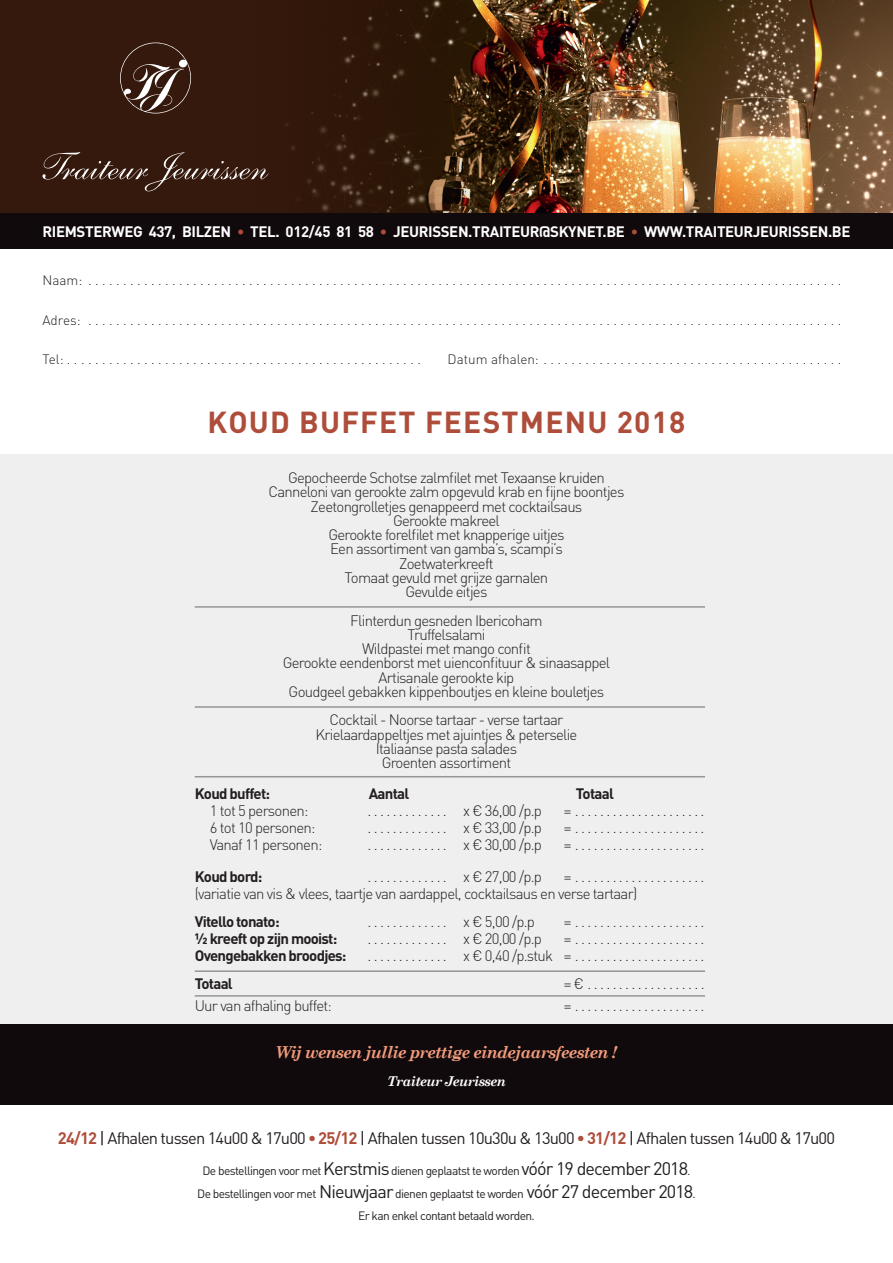
<style>
.page{position:relative;width:893px;height:1263px;background:#fff}
.page>*{position:absolute;margin:0;border:0;box-sizing:border-box;transform-origin:0 0}
.t1{font:700 30px "DIN";letter-spacing:.04em;color:#ae4d39}
.t2{font:16.5px "DIN";letter-spacing:-.05em;color:#231f20}
.t3{font:italic 700 16.5px "Century Schoolbook";letter-spacing:-.05em;color:#f39b7c}
.t4{font:300 15px/14.2px "DIN";letter-spacing:-.05em;color:#231f20;text-align:center}
.t5{font:700 15px "DIN";letter-spacing:-.05em;color:#231f20}
.t6{font:700 15px "DIN";letter-spacing:-.025em;color:#fff}
.t7{font:300 13.5px "DIN";color:#231f20}
.t8{font:italic 700 13.5px "Century Schoolbook";letter-spacing:-.05em;color:#fff}
.t9{font:12px "DIN";letter-spacing:-.05em;color:#231f20}
.s1{color:#ae4d39}
.s2{font-weight:700;color:#ae4d39}
.s3{color:#110a0c}
.s4{font-size:18px}
</style>
<div class="page">
<div style="left:0;top:454px;width:893px;height:570px;background:#efefef"></div>
<div style="left:0;top:0;width:893px;height:249px;background:#110a0c"></div>
<div style="left:0;top:1024px;width:893px;height:80px;background:#110a0c"></div>
<hr style="left:195px;top:970px;width:510px;height:2px;background:#939598">
<hr style="left:195px;top:995px;width:510px;height:2px;background:#939598">
<hr style="left:195px;top:776px;width:510px;height:1px;background:#939598">
<hr style="left:195px;top:706px;width:510px;height:2px;background:#939598">
<hr style="left:195px;top:606px;width:510px;height:2px;background:#939598">
<div style="left:0;top:0;width:893px;height:213px;background:#35190d"></div>
<img style="left:286px;top:0;width:607px;height:213px">
<svg style="left:120px;top:43px;width:71px;height:70px"></svg>
<svg style="left:43px;top:152px;width:226px;height:39px"></svg>
<p class="t6" style="left:43px;top:222px;width:809px">RIEMSTERWEG 437, BILZEN <span class="s1">•</span> TEL. 012/45 81 58 <span class="s1">•</span> JEURISSEN.TRAITEUR@SKYNET.BE <span class="s1">•</span> WWW.TRAITEURJEURISSEN.BE</p>
<p class="t7" style="left:43px;top:272px;width:800px">Naam: . . . . . . . . . . . . . . . . . . . . . . . . . . . . . . . . . . . . . . . . . . . . . . . . . . . . . . . . . . . . . . . . . . . . . . . . . . . . . . . . . . . . . . . . . . . . . . . . . . . . . . . . . . . .</p>
<p class="t7" style="left:43px;top:312px;width:800px">Adres: . . . . . . . . . . . . . . . . . . . . . . . . . . . . . . . . . . . . . . . . . . . . . . . . . . . . . . . . . . . . . . . . . . . . . . . . . . . . . . . . . . . . . . . . . . . . . . . . . . . . . . . . . . . .</p>
<p class="t7" style="left:43px;top:351px;width:380px">Tel: . . . . . . . . . . . . . . . . . . . . . . . . . . . . . . . . . . . . . . . . . . . . . . . . . . .</p>
<p class="t7" style="left:448px;top:351px;width:395px">Datum afhalen: . . . . . . . . . . . . . . . . . . . . . . . . . . . . . . . . . . . . . . . . . . .</p>
<p class="t1" style="left:207px;top:403px;width:479px">KOUD BUFFET FEESTMENU 2018</p>
<p class="t4" style="left:288px;top:470px;width:318px">Gepocheerde Schotse zalmfilet met Texaanse kruiden</p>
<p class="t4" style="left:269px;top:485px;width:357px">Canneloni van gerookte zalm opgevuld krab en fijne boontjes</p>
<p class="t4" style="left:311px;top:499px;width:273px">Zeetongrolletjes genappeerd met cocktailsaus</p>
<p class="t4" style="left:393px;top:513px;width:108px">Gerookte makreel</p>
<p class="t4" style="left:328px;top:527px;width:238px">Gerookte forelfilet met knapperige uitjes</p>
<p class="t4" style="left:330px;top:542px;width:234px">Een assortiment van gamba’s, scampi’s</p>
<p class="t4" style="left:345px;top:556px;width:205px">Zoetwaterkreeft<br>Tomaat gevuld met grijze garnalen</p>
<p class="t4" style="left:405px;top:584px;width:83px">Gevulde eitjes</p>
<p class="t4" style="left:350px;top:613px;width:194px">Flinterdun gesneden Ibericoham</p>
<p class="t4" style="left:407px;top:627px;width:80px">Truffelsalami</p>
<p class="t4" style="left:362px;top:641px;width:170px">Wildpastei met mango confit</p>
<p class="t4" style="left:283px;top:656px;width:329px">Gerookte eendenborst met uienconfituur &amp; sinaasappel</p>
<p class="t4" style="left:379px;top:670px;width:137px">Artisanale gerookte kip</p>
<p class="t4" style="left:289px;top:684px;width:317px">Goudgeel gebakken kippenboutjes en kleine bouletjes</p>
<p class="t4" style="left:330px;top:713px;width:235px">Cocktail - Noorse tartaar - verse tartaar</p>
<p class="t4" style="left:315px;top:727px;width:263px">Krielaardappeltjes met ajuintjes &amp; peterselie</p>
<p class="t4" style="left:376px;top:741px;width:143px">Italiaanse pasta salades</p>
<p class="t4" style="left:382px;top:755px;width:131px">Groenten assortiment</p>
<p class="t5" style="left:195px;top:784px;width:77px">Koud buffet:</p>
<p class="t5" style="left:369px;top:784px;width:42px">Aantal</p>
<p class="t5" style="left:576px;top:784px;width:40px">Totaal</p>
<p class="t4" style="left:210px;top:804px;width:100px">1 tot 5 personen:</p>
<p class="t4" style="left:368px;top:804px;width:75px">. . . . . . . . . . . .</p>
<p class="t4" style="left:463px;top:804px;width:80px">x € 36,00 /p. p</p>
<p class="t4" style="left:564px;top:804px;width:142px">= . . . . . . . . . . . . . . . . . . . . .</p>
<p class="t4" style="left:210px;top:821px;width:107px">6 tot 10 personen:</p>
<p class="t4" style="left:368px;top:821px;width:75px">. . . . . . . . . . . .</p>
<p class="t4" style="left:463px;top:821px;width:80px">x € 33,00 /p. p</p>
<p class="t4" style="left:564px;top:821px;width:142px">= . . . . . . . . . . . . . . . . . . . . .</p>
<p class="t4" style="left:210px;top:838px;width:114px">Vanaf 11 personen:</p>
<p class="t4" style="left:368px;top:838px;width:75px">. . . . . . . . . . . .</p>
<p class="t4" style="left:463px;top:838px;width:80px">x € 30,00 /p.p</p>
<p class="t4" style="left:564px;top:838px;width:142px">= . . . . . . . . . . . . . . . . . . . . .</p>
<p class="t5" style="left:195px;top:866px;width:69px">Koud bord:</p>
<p class="t4" style="left:368px;top:869px;width:75px">. . . . . . . . . . . .</p>
<p class="t4" style="left:463px;top:869px;width:80px">x € 27,00 /p. p</p>
<p class="t4" style="left:564px;top:869px;width:142px">= . . . . . . . . . . . . . . . . . . . . .</p>
<p class="t4" style="left:195px;top:886px;width:444px">(variatie van vis &amp; vlees, taartje van aardappel, cocktailsaus en verse tartaar)</p>
<p class="t5" style="left:195px;top:912px;width:86px">Vitello tonato:</p>
<p class="t4" style="left:368px;top:914px;width:75px">. . . . . . . . . . . .</p>
<p class="t4" style="left:463px;top:914px;width:73px">x € 5,00 /p. p</p>
<p class="t4" style="left:564px;top:914px;width:142px">= . . . . . . . . . . . . . . . . . . . . .</p>
<p class="t5" style="left:195px;top:929px;width:144px">½ kreeft op zijn mooist:</p>
<p class="t4" style="left:368px;top:931px;width:75px">. . . . . . . . . . . .</p>
<p class="t4" style="left:463px;top:931px;width:80px">x € 20,00 /p.p</p>
<p class="t4" style="left:564px;top:931px;width:142px">= . . . . . . . . . . . . . . . . . . . . .</p>
<p class="t5" style="left:195px;top:946px;width:153px">Ovengebakken broodjes:</p>
<p class="t4" style="left:368px;top:948px;width:75px">. . . . . . . . . . . .</p>
<p class="t4" style="left:463px;top:948px;width:243px">x € 0,40 /p.stuk = . . . . . . . . . . . . . . . . . . . . .</p>
<p class="t5" style="left:195px;top:974px;width:40px">Totaal</p>
<p class="t4" style="left:564px;top:976px;width:142px">= € . . . . . . . . . . . . . . . . . . .</p>
<p class="t4" style="left:195px;top:998px;width:139px">Uur van afhaling buffet:</p>
<p class="t4" style="left:564px;top:998px;width:142px">= . . . . . . . . . . . . . . . . . . . . .</p>
<p class="t3" style="left:276px;top:1041px;width:343px">Wij wensen jullie prettige eindejaarsfeesten !</p>
<p class="t8" style="left:387px;top:1073px;width:120px">Traiteur Jeurissen</p>
<p class="t2" style="left:58px;top:1128px;width:779px"><span class="s2">24/12</span> <span class="s3">|</span> Afhalen tussen 14u00 &amp; 17u00 <span class="s2">• 25/12</span> <span class="s3">|</span> Afhalen tussen 10u30u &amp; 13u00 <span class="s2">• 31/12</span> <span class="s3">|</span> Afhalen tussen 14u00 &amp; 17u00</p>
<p class="t9" style="left:202px;top:1163px;width:489px">De bestellingen voor met <span class="s4">Kerstmis</span> dienen geplaatst te worden <span class="s4">vóór 19 december 2018</span>.</p>
<p class="t9" style="left:197px;top:1186px;width:500px">De bestellingen voor met <span class="s4">Nieuwjaar</span> dienen geplaatst te worden <span class="s4">vóór 27 december 2018</span>.</p>
<p class="t9" style="left:358px;top:1208px;width:178px">Er kan enkel contant betaald worden.</p>
</div>
